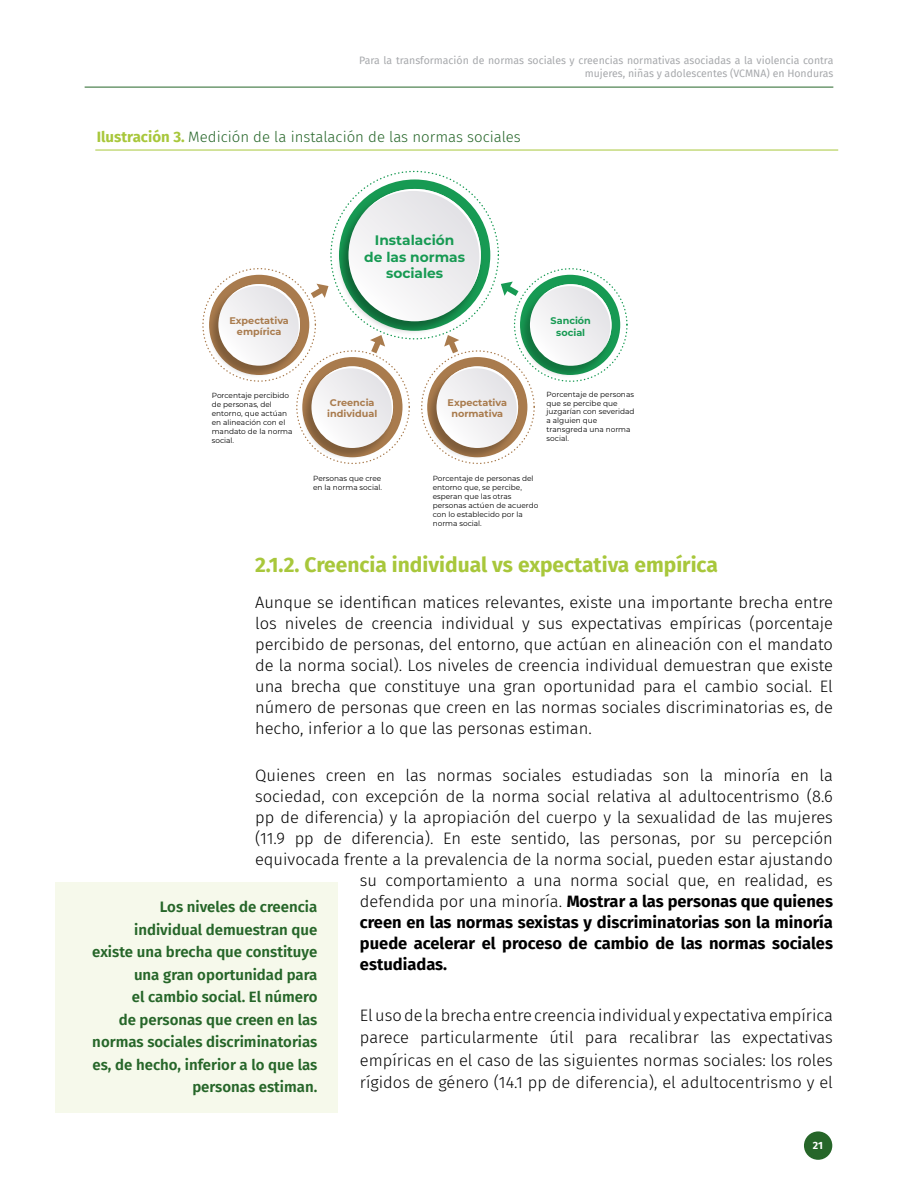
<style>
.page{position:relative;width:918px;height:1188px;background:#fff}
.page>*{position:absolute;margin:0;border:0;box-sizing:border-box;transform-origin:0 0}
.t1{font:700 21px "Fira Sans";color:#a8c73b}
.t2{font:300 16.5px/21px "Fira Sans";color:#000;text-align:justify}
.t3{font:700 16.5px "Fira Sans";color:#000}
.t4{font:600 15px/22.5px "Fira Sans";color:#266629;text-align:right}
.t5{font:300 15px "Fira Sans";color:#266629}
.t6{font:700 13.8px/16.5px "Montserrat";color:#179a53;text-align:center}
.t7{font:10.5px/13.5px "Fira Sans";color:#a7a9ac;text-align:right}
.t8{font:700 10.5px "Fira Sans";color:#fff}
.t9{font:700 9.6px/11.6px "Montserrat";color:#a97b4d;text-align:center}
.t10{font:700 9.6px/11.6px "Montserrat";color:#179a53;text-align:center}
.t11{font:7.35px/8.9px "Montserrat";color:#000}
.s1{font-weight:700;color:#a8c73b}
.s2{font-weight:300}
</style>
<div class="page">
<hr style="left:85px;top:87px;width:748px;height:1px;background:#266629">
<div style="left:804px;top:1131px;width:28px;height:29px;background:#266629;border-radius:50%"></div>
<hr style="left:95px;top:150px;width:743px;height:1px;background:#a8c73b">
<div style="left:427px;top:357px;width:100px;height:100px;background:#a97b4d;border-radius:50%"></div>
<img style="left:423px;top:364px;width:99px;height:99px">
<div style="left:437px;top:366px;width:81px;height:82px;background:#f7f6f7;border-radius:41px"></div>
<svg style="left:443px;top:366px;width:75px;height:65px"></svg>
<div style="left:520px;top:275px;width:100px;height:100px;background:#179a53;border-radius:50%"></div>
<img style="left:517px;top:282px;width:98px;height:98px">
<svg style="left:530px;top:284px;width:82px;height:82px"></svg>
<svg style="left:536px;top:284px;width:76px;height:65px;background:#d6e4de"></svg>
<div style="left:302px;top:357px;width:101px;height:100px;background:#a97b4d;border-radius:50%"></div>
<img style="left:298px;top:364px;width:99px;height:99px">
<svg style="left:311px;top:366px;width:82px;height:82px"></svg>
<svg style="left:318px;top:366px;width:75px;height:65px;background:#e7e1de"></svg>
<div style="left:209px;top:275px;width:100px;height:100px;background:#a97b4d;border-radius:50%"></div>
<img style="left:205px;top:282px;width:98px;height:98px">
<svg style="left:218px;top:284px;width:82px;height:82px"></svg>
<svg style="left:225px;top:284px;width:75px;height:64px;background:#e7e1de"></svg>
<img style="left:333px;top:185px;width:154px;height:153px">
<div style="left:348px;top:189px;width:133px;height:132px;background:#f7f6f7;border-radius:66px"></div>
<svg style="left:361px;top:189px;width:120px;height:107px"></svg>
<svg style="left:501px;top:282px;width:18px;height:14px"></svg>
<svg style="left:311px;top:284px;width:17px;height:14px"></svg>
<svg style="left:444px;top:335px;width:15px;height:18px"></svg>
<svg style="left:370px;top:335px;width:15px;height:18px"></svg>
<div style="left:55px;top:882px;width:283px;height:231px;background:#f6f9eb"></div>
<p class="t7" style="left:359px;top:53px;width:476px">Para la transformación de normas sociales y creencias normativas asociadas a la violencia contra mujeres, niñas y adolescentes (VCMNA) en Honduras</p>
<p class="t5" style="left:97px;top:126px;width:426px"><span class="s1">Ilustración 3.</span> Medición de la instalación de las normas sociales</p>
<p class="t9" style="left:229px;top:314px;width:61px">Expectativa empírica</p>
<p class="t6" style="left:364px;top:231px;width:102px">Instalación de las normas sociales</p>
<p class="t10" style="left:551px;top:315px;width:42px">Sanción social</p>
<p class="t11" style="left:212px;top:391px;width:82px">Porcentaje percibido de personas, del entorno, que actúan en alineación con el mandato de la norma social.</p>
<p class="t9" style="left:327px;top:396px;width:51px;text-align:left">Creencia individual</p>
<p class="t9" style="left:448px;top:396px;width:61px">Expectativa normativa</p>
<p class="t11" style="left:547px;top:389px;width:89px">Porcentaje de personas que se percibe que juzgarían con severidad a alguien que transgreda una norma social.</p>
<p class="t11" style="left:313px;top:473px;width:70px">Personas que cree en la norma social.</p>
<p class="t11" style="left:433px;top:474px;width:107px">Porcentaje de personas del entorno que, se percibe, esperan que las otras personas actúen de acuerdo con lo establecido por la norma social.</p>
<p class="t1" style="left:255px;top:547px;width:464px">2.1.2. Creencia individual vs expectativa empírica</p>
<p class="t2" style="left:255px;top:592px;width:579px">Aunque se identifican matices relevantes, existe una importante brecha entre los niveles de creencia individual y sus expectativas empíricas (porcentaje percibido de personas, del entorno, que actúan en alineación con el mandato de la norma social). Los niveles de creencia individual demuestran que existe una brecha que constituye una gran oportunidad para el cambio social. El número de personas que creen en las normas sociales discriminatorias es, de hecho, inferior a lo que las personas estiman.</p>
<p class="t2" style="left:255px;top:764px;width:579px">Quienes creen en las normas sociales estudiadas son la minoría en la</p>
<p class="t2" style="left:255px;top:785px;width:579px">sociedad, con excepción de la norma social relativa al adultocentrismo (8.6</p>
<p class="t2" style="left:255px;top:806px;width:579px">pp de diferencia) y la apropiación del cuerpo y la sexualidad de las mujeres</p>
<p class="t2" style="left:255px;top:827px;width:579px">(11.9 pp de diferencia). En este sentido, las personas, por su percepción</p>
<p class="t2" style="left:255px;top:848px;width:579px">equivocada frente a la prevalencia de la norma social, pueden estar ajustando</p>
<p class="t2" style="left:360px;top:869px;width:475px">su comportamiento a una norma social que, en realidad, es</p>
<p class="t3" style="left:360px;top:887px;width:475px"><span class="s2">defendida por una minoría.</span> Mostrar a las personas que quienes</p>
<p class="t3" style="left:360px;top:908px;width:475px">creen en las normas sexistas y discriminatorias son la minoría</p>
<p class="t3" style="left:360px;top:929px;width:475px">puede acelerar el proceso de cambio de las normas sociales</p>
<p class="t3" style="left:360px;top:950px;width:89px">estudiadas.</p>
<p class="t2" style="left:360px;top:1004px;width:475px;line-height:22.5px">El uso de la brecha entre creencia individual y expectativa empírica parece particularmente útil para recalibrar las expectativas empíricas en el caso de las siguientes normas sociales: los roles rígidos de género (14.1 pp de diferencia), el adultocentrismo y el</p>
<p class="t4" style="left:92px;top:895px;width:227px">Los niveles de creencia individual demuestran que existe una brecha que constituye una gran oportunidad para<br>el cambio social. El número<br>de personas que creen en las normas sociales discriminatorias es, de hecho, inferior a lo que las personas estiman.</p>
<p class="t8" style="left:813px;top:1136px;width:12px">21</p>
</div>
